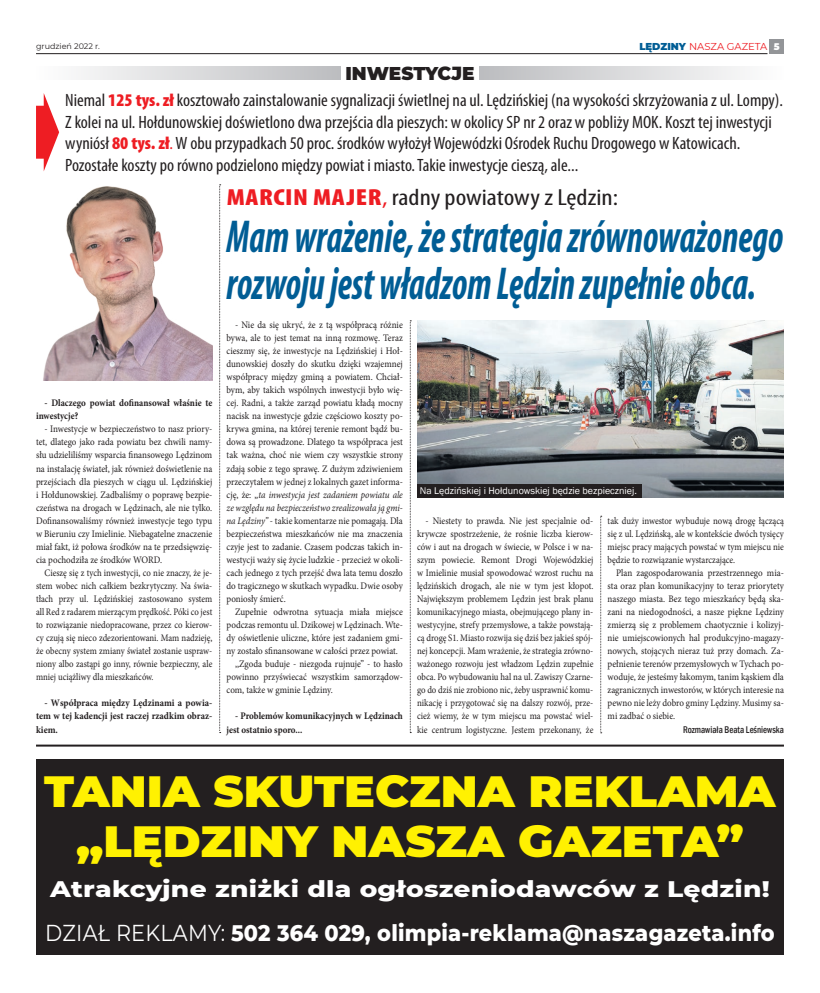
<style>
.page{position:relative;width:820px;height:993px;background:#fff}
.page>*{position:absolute;margin:0;border:0;box-sizing:border-box;transform-origin:0 0}
.Tekst{font:italic 700 condensed 46.3px/46.6px "Myriad Pro";color:#005d95;scale:.79 1}
.t1{font:900 43.6px "Montserrat";color:#fff101;scale:1.05 1}
.Tekst-2{font:condensed 23.3px "Myriad Pro";color:#231f20;scale:1.19 1}
.t2{font:800 23px "Montserrat";letter-spacing:.01em;color:#fff;scale:.9 1}
.t3{font:800 23px "Montserrat";letter-spacing:.01em;color:#fff;scale:1.15 1}
.Tekst-3{font:900 18.5px "Montserrat";color:#231f20}
.Tekst-4{font:condensed 17.9px/21.4px "Myriad Pro";color:#231f20}
.Tekst-5{font:10px/13px "Minion Pro";color:#231f20;text-align:justify;scale:.9 1}
.Tekst-6{font:10px/13px "Minion Pro";color:#231f20;text-align:justify;scale:.89 1}
.Tekst-7{font:10px/13px "Minion Pro";color:#231f20;text-align:justify;scale:.87 1}
.Tekst-8{font:10px/13px "Minion Pro";color:#231f20;text-align:justify;scale:.88 1}
.Tekst-9{font:700 10px/13px "Minion Pro";color:#231f20;scale:.9 1}
.Tekst-10{font:700 10px/13px "Minion Pro";color:#231f20;text-align:justify;scale:.93 1}
.foto{font:10px "Franklin Gothic";color:#fff}
.autor{font:500 condensed 10px "Franklin Gothic";color:#231f20;scale:.9 1}
.tekst{font:10px "Montserrat";color:#ee1d23}
.tekst-2{font:900 9.4px "Montserrat";color:#fff}
.t4{font:8px "Montserrat";color:#231f20}
.s1{font-weight:900;color:#005d95}
.s2{font-weight:900;color:#ee1d23}
.s3{color:#ee1d23}
.s4{font-style:italic}
.s5{font-weight:400}
</style>
<div class="page">
<div style="left:769px;top:40px;width:14px;height:14px;background:#939598"></div>
<hr style="left:36px;top:53px;width:731px;height:1px;background:#231f20">
<svg style="left:479px;top:67px;width:261px;height:13px;background:#d7d8da"></svg>
<svg style="left:81px;top:67px;width:260px;height:13px;background:#d7d8da"></svg>
<div style="left:36px;top:758px;width:747px;height:196px;background:#231f20"></div>
<hr style="left:36px;top:744px;width:747px;height:2px;background:#231f20">
<svg style="left:36px;top:93px;width:23px;height:78px"></svg>
<img style="left:43px;top:186px;width:169px;height:194px">
<img style="left:417px;top:321px;width:366px;height:176px">
<div style="left:417px;top:484px;width:224px;height:13px;background:#231f20"></div>
<svg style="left:219px;top:184px;width:2px;height:549px"></svg>
<svg style="left:410px;top:320px;width:1px;height:413px"></svg>
<svg style="left:600px;top:516px;width:1px;height:217px"></svg>
<p class="t4" style="left:36px;top:41px;width:65px">grudzień 2022 r.</p>
<p class="tekst" style="left:639px;top:39px;width:130px"><span class="s1">LĘDZINY</span> NASZA GAZETA</p>
<p class="tekst-2" style="left:773px;top:40px;width:7px">5</p>
<p class="Tekst-3" style="left:345px;top:59px;width:130px">INWESTYCJE</p>
<p class="Tekst-4" style="left:65px;top:90px;width:719px">Niemal <span class="s2">125 tys. zł</span> kosztowało zainstalowanie sygnalizacji świetlnej na ul. Lędzińskiej (na wysokości skrzyżowania z ul. Lompy).<br>Z kolei na ul. Hołdunowskiej doświetlono dwa przejścia dla pieszych: w okolicy SP nr 2 oraz w pobliży MOK. Koszt tej inwestycji wyniósł <span class="s2">80 tys. zł</span><span class="s3">.</span> W obu przypadkach 50 proc. środków wyłożył Wojewódzki Ośrodek Ruchu Drogowego w Katowicach.<br>Pozostałe koszty po równo podzielono między powiat i miasto. Takie inwestycje cieszą, ale...</p>
<p class="Tekst-2" style="left:227px;top:183px;width:330px"><span class="s2">MARCIN MAJER</span><span class="s3">,</span> radny powiatowy z Lędzin:</p>
<p class="Tekst" style="left:226px;top:212px;width:706px">Mam wrażenie, że strategia zrównoważonego rozwoju jest władzom Lędzin zupełnie obca.</p>
<p class="Tekst-9" style="left:36px;top:396px;width:197px;text-indent:9px">- Dlaczego powiat dofinansował właśnie te inwestycje?</p>
<p class="Tekst-5" style="left:36px;top:422px;width:197px;text-indent:9px">- Inwestycje w bezpieczeństwo to nasz priory&shy;tet, dlatego jako rada powiatu bez chwili namy&shy;słu udzieliliśmy wsparcia finansowego Lędzinom na instalację świateł, jak również doświetlenie na przejściach dla pieszych w ciągu ul. Lędzińskiej i Hołdunowskiej. Zadbaliśmy o poprawę bezpie&shy;czeństwa na drogach w Lędzinach, ale nie tylko.<br>Dofinansowaliśmy również inwestycje tego typu w Bieruniu czy Imielinie. Niebagatelne znaczenie miał fakt, iż połowa środków na te przedsięwzię&shy;cia pochodziła ze środków WORD.</p>
<p class="Tekst-7" style="left:36px;top:566px;width:204px;text-indent:9px">Cieszę się z tych inwestycji, co nie znaczy, że je&shy;stem wobec nich całkiem bezkrytyczny. Na świa&shy;tłach przy ul. Lędzińskiej zastosowano system all Red z radarem mierzącym prędkość. Póki co jest to rozwiązanie niedopracowane, przez co kierow&shy;cy czują się nieco zdezorientowani. Mam nadzieję, że obecny system zmiany świateł zostanie uspraw&shy;niony albo zastąpi go inny, równie bezpieczny, ale mniej uciążliwy dla mieszkańców.</p>
<p class="Tekst-10" style="left:36px;top:696px;width:191px;text-indent:9px">- Współpraca między Lędzinami a powia&shy;tem w tej kadencji jest raczej rzadkim obraz&shy;kiem.</p>
<p class="Tekst-5" style="left:226px;top:318px;width:197px;text-indent:9px">- Nie da się ukryć, że z tą współpracą różnie bywa, ale to jest temat na inną rozmowę. Teraz cieszmy się, że inwestycje na Lędzińskiej i Hoł&shy;dunowskiej doszły do skutku dzięki wzajemnej współpracy między gminą a powiatem. Chciał&shy;bym, aby takich wspólnych inwestycji było wię&shy;cej. Radni, a także zarząd powiatu kładą mocny nacisk na inwestycje gdzie częściowo koszty po&shy;krywa gmina, na której terenie remont bądź bu&shy;dowa są prowadzone. Dlatego ta współpraca jest tak ważna, choć nie wiem czy wszystkie strony zdają sobie z tego sprawę. Z dużym zdziwieniem przeczytałem w jednej z lokalnych gazet informa&shy;cję, że: ,<span class="s4">,ta inwestycja jest zadaniem powiatu ale ze względu na bezpieczeństwo zrealizowała ją gmi&shy;na Lędziny”</span> - takie komentarze nie pomagają. Dla bezpieczeństwa mieszkańców nie ma znaczenia czyje jest to zadanie. Czasem podczas takich in&shy;westycji waży się życie ludzkie - przecież w okoli&shy;cach jednego z tych przejść dwa lata temu doszło do tragicznego w skutkach wypadku. Dwie osoby poniosły śmierć.</p>
<p class="Tekst-5" style="left:226px;top:605px;width:197px;text-indent:9px">Zupełnie odwrotna sytuacja miała miejsce podczas remontu ul. Dzikowej w Lędzinach. Wte&shy;dy oświetlenie uliczne, które jest zadaniem gmi&shy;ny zostało sfinansowane w całości przez powiat.</p>
<p class="Tekst-5" style="left:226px;top:657px;width:197px;text-indent:9px">,,Zgoda buduje - niezgoda rujnuje” - to hasło powinno przyświecać wszystkim samorządow&shy;com, także w gminie Lędziny.</p>
<p class="Tekst-9" style="left:226px;top:709px;width:197px;text-indent:9px">- Problemów komunikacyjnych w Lędzinach jest ostatnio sporo...</p>
<p class="foto" style="left:420px;top:484px;width:218px">Na Lędzińskiej i Hołdunowskiej będzie bezpieczniej.</p>
<p class="Tekst-6" style="left:417px;top:514px;width:199px;text-indent:9px">- Niestety to prawda. Nie jest specjalnie od&shy;krywcze spostrzeżenie, że rośnie liczba kierow&shy;ców i aut na drogach w świecie, w Polsce i w na&shy;szym powiecie. Remont Drogi Wojewódzkiej w Imielinie musiał spowodować wzrost ruchu na lędzińskich drogach, ale nie w tym jest kłopot.<br>Największym problemem Lędzin jest brak planu komunikacyjnego miasta, obejmującego plany in&shy;westycyjne, strefy przemysłowe, a także powstają&shy;cą drogę S1. Miasto rozwija się dziś bez jakieś spój&shy;nej koncepcji. Mam wrażenie, że strategia zrówno&shy;ważonego rozwoju jest władzom Lędzin zupełnie obca. Po wybudowaniu hal na ul. Zawiszy Czarne&shy;go do dziś nie zrobiono nic, żeby usprawnić komu&shy;nikację i przygotować się na dalszy rozwój, prze&shy;cież wiemy, że w tym miejscu ma powstać wiel&shy;kie centrum logistyczne. Jestem przekonany, że</p>
<p class="Tekst-8" style="left:607px;top:514px;width:202px">tak duży inwestor wybuduje nową drogę łączącą się z ul. Lędzińską, ale w kontekście dwóch tysięcy miejsc pracy mających powstać w tym miejscu nie będzie to rozwiązanie wystarczające.</p>
<p class="Tekst-5" style="left:607px;top:566px;width:197px;text-indent:9px">Plan zagospodarowania przestrzennego mia&shy;sta oraz plan komunikacyjny to teraz priorytety naszego miasta. Bez tego mieszkańcy będą ska&shy;zani na niedogodności, a nasze piękne Lędziny zmierzą się z problemem chaotycznie i kolizyj&shy;nie umiejscowionych hal produkcyjno-magazy&shy;nowych, stojących nieraz tuż przy domach. Za&shy;pełnienie terenów przemysłowych w Tychach po&shy;woduje, że jesteśmy łakomym, tanim kąskiem dla zagranicznych inwestorów, w których interesie na pewno nie leży dobro gminy Lędziny. Musimy sa&shy;mi zadbać o siebie.</p>
<p class="autor" style="left:682px;top:722px;width:114px">Rozmawiała Beata Leśniewska</p>
<p class="t1" style="left:44px;top:758px;width:697px">TANIA SKUTECZNA REKLAMA</p>
<p class="t1" style="left:76px;top:808px;width:637px">„LĘDZINY NASZA GAZETA”</p>
<p class="t3" style="left:50px;top:871px;width:627px">Atrakcyjne zniżki dla ogłoszeniodawców z Lędzin!</p>
<p class="t2" style="left:45px;top:915px;width:811px"><span class="s5">DZIAŁ REKLAMY:</span> 502 364 029, olimpia-reklama@naszagazeta.info</p>
</div>
